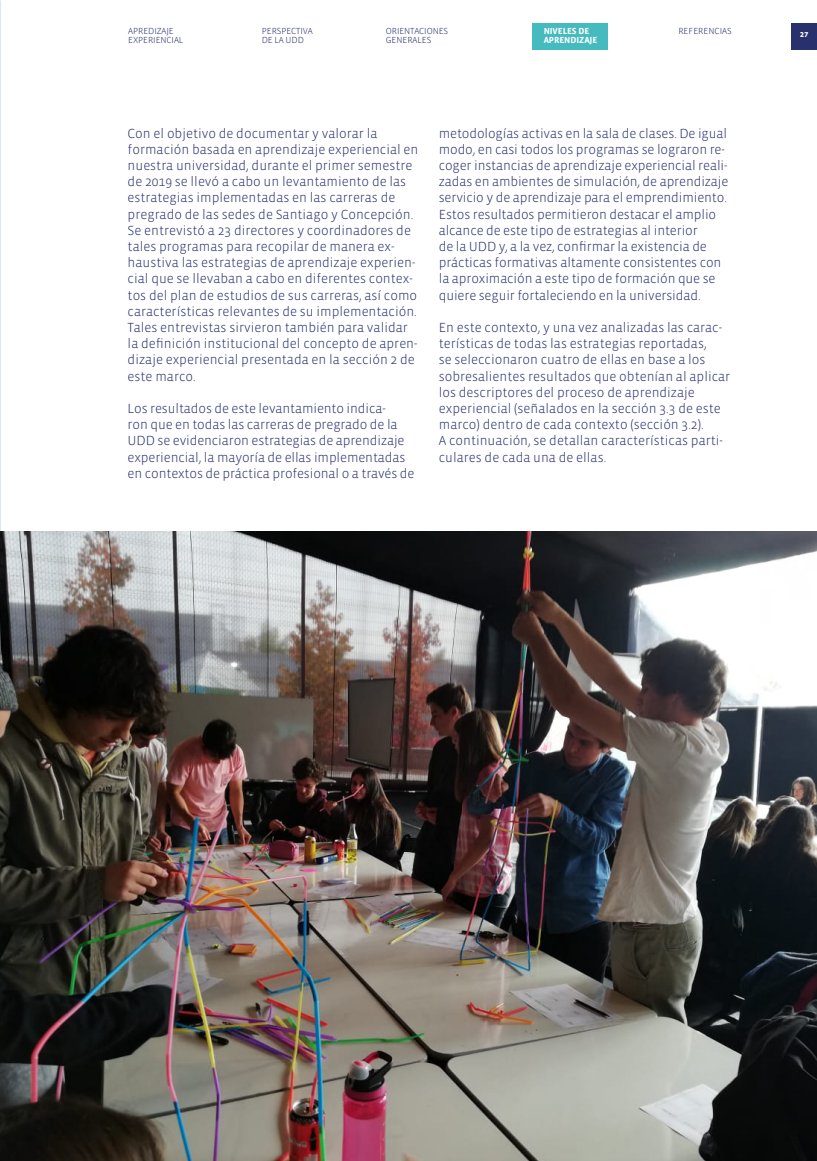
<style>
.page{position:relative;width:817px;height:1161px;background:#fff}
.page>*{position:absolute;margin:0;border:0;box-sizing:border-box;transform-origin:0 0}
.t1{font:300 13.5px/16.2px "Vista Sans";color:#28306e}
.t2{font:300 9px/9px "Vista Sans";letter-spacing:-.01em;color:#28306e}
.t3{font:700 9px/9px "Vista Sans";letter-spacing:-.01em;color:#fff}
.t4{font:9px "Vista Sans SC Bold";color:#fafff2}
</style>
<div class="page">
<div style="left:791px;top:23px;width:25px;height:27px;background:#28306e"></div>
<div style="left:532px;top:23px;width:75px;height:27px;background:#45babf"></div>
<img style="left:0;top:531px;width:816px;height:629px">
<p class="t2" style="left:128px;top:27px;width:57px">APREDIZAJE<br>EXPERIENCIAL</p>
<p class="t2" style="left:262px;top:27px;width:53px">PERSPECTIVA<br>DE LA UDD</p>
<p class="t2" style="left:386px;top:27px;width:64px">ORIENTACIONES<br>GENERALES</p>
<p class="t3" style="left:543px;top:27px;width:55px">NIVELES DE<br>APRENDIZAJE</p>
<p class="t2" style="left:678px;top:27px;width:55px">REFERENCIAS</p>
<p class="t1" style="left:128px;top:125px;width:292px">Con el objetivo de documentar y valorar la formación basada en aprendizaje experiencial en nuestra universidad, durante el primer semestre de 2019 se llevó a cabo un levantamiento de las estrategias implementadas en las carreras de pregrado de las sedes de Santiago y Concepción.<br>Se entrevistó a 23 directores y coordinadores de tales programas para recopilar de manera ex&shy;haustiva las estrategias de aprendizaje experien&shy;cial que se llevaban a cabo en diferentes contex&shy;tos del plan de estudios de sus carreras, así como características relevantes de su implementación.<br>Tales entrevistas sirvieron también para validar la definición institucional del concepto de apren&shy;dizaje experiencial presentada en la sección 2 de este marco.</p>
<p class="t1" style="left:128px;top:401px;width:288px">Los resultados de este levantamiento indica-<br>ron que en todas las carreras de pregrado de la UDD se evidenciaron estrategias de aprendizaje experiencial, la mayoría de ellas implementadas en contextos de práctica profesional o a través de</p>
<p class="t1" style="left:438px;top:125px;width:291px">metodologías activas en la sala de clases. De igual modo, en casi todos los programas se lograron re&shy;coger instancias de aprendizaje experiencial reali&shy;zadas en ambientes de simulación, de aprendizaje servicio y de aprendizaje para el emprendimiento.<br>Estos resultados permitieron destacar el amplio alcance de este tipo de estrategias al interior<br>de la UDD y, a la vez, confirmar la existencia de prácticas formativas altamente consistentes con la aproximación a este tipo de formación que se quiere seguir fortaleciendo en la universidad.</p>
<p class="t1" style="left:438px;top:320px;width:293px">En este contexto, y una vez analizadas las carac&shy;terísticas de todas las estrategias reportadas,<br>se seleccionaron cuatro de ellas en base a los sobresalientes resultados que obtenían al aplicar los descriptores del proceso de aprendizaje experiencial (señalados en la sección 3.3 de este marco) dentro de cada contexto (sección 3.2).<br>A continuación, se detallan características parti&shy;culares de cada una de ellas.</p>
<p class="t4" style="left:799px;top:29px;width:10px">27</p>
</div>
